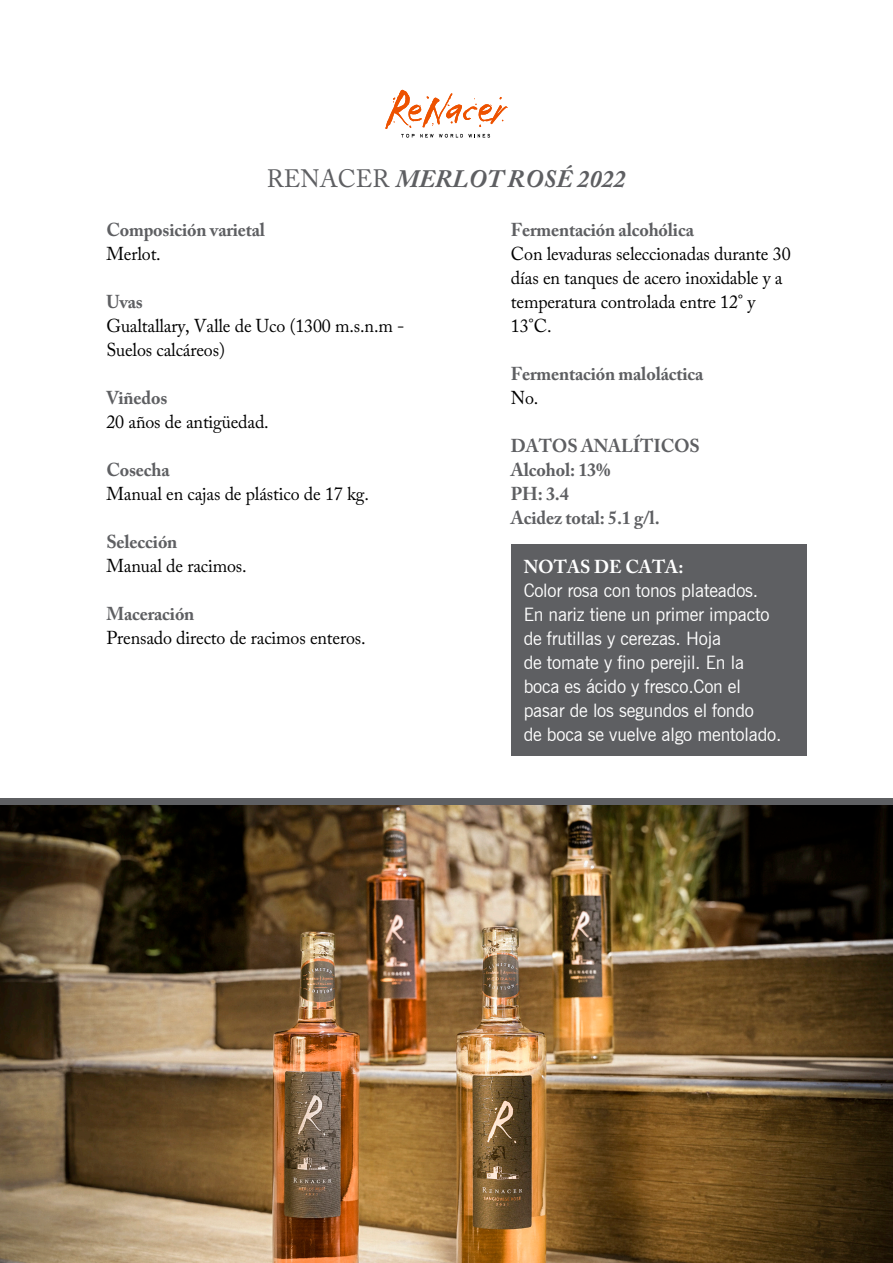
<style>
.page{position:relative;width:893px;height:1263px;background:#fff}
.page>*{position:absolute;margin:0;border:0;box-sizing:border-box;transform-origin:0 0}
.t1{font:italic 700 25.05px "Adobe Caslon Pro";color:#5e5f62}
.t2{font:18.6px/24px "Adobe Caslon Pro";letter-spacing:-.01em;color:#000}
.t3{font:18.6px/24px "News Gothic BT";letter-spacing:-.01em;color:#fff}
.t4{font:700 18.6px/24px "Adobe Caslon Pro";letter-spacing:-.01em;color:#5e5f62}
.t5{font:700 18.6px "Adobe Caslon Pro";color:#fff}
.s1{font-weight:400;font-style:normal}
</style>
<div class="page">
<img style="left:0;top:805px;width:893px;height:458px">
<div style="left:0;top:799px;width:893px;height:6px;background:#5e5f62"></div>
<svg style="left:385px;top:89px;width:123px;height:49px"></svg>
<div style="left:511px;top:544px;width:296px;height:212px;background:#5e5f62"></div>
<h1 class="t1" style="left:267px;top:163px;width:361px"><span class="s1">RENACER</span> MERLOT ROSÉ 2022</h1>
<p class="t4" style="left:106px;top:217px;width:160px">Composición varietal</p>
<p class="t2" style="left:106px;top:241px;width:56px">Merlot.</p>
<p class="t4" style="left:106px;top:289px;width:38px">Uvas</p>
<p class="t2" style="left:106px;top:313px;width:300px">Gualtallary, Valle de Uco (1300 m.s.n.m -<br>Suelos calcáreos)</p>
<p class="t4" style="left:106px;top:385px;width:62px">Viñedos</p>
<p class="t2" style="left:106px;top:409px;width:164px">20 años de antigüedad.</p>
<p class="t4" style="left:106px;top:457px;width:65px">Cosecha</p>
<p class="t2" style="left:106px;top:481px;width:264px">Manual en cajas de plástico de 17 kg.</p>
<p class="t4" style="left:106px;top:529px;width:73px">Selección</p>
<p class="t2" style="left:106px;top:553px;width:142px">Manual de racimos.</p>
<p class="t4" style="left:106px;top:601px;width:90px">Maceración</p>
<p class="t2" style="left:106px;top:625px;width:261px">Prensado directo de racimos enteros.</p>
<p class="t4" style="left:511px;top:217px;width:184px">Fermentación alcohólica</p>
<p class="t2" style="left:511px;top:241px;width:281px">Con levaduras seleccionadas durante 30 días en tanques de acero inoxidable y a temperatura controlada entre 12° y<br>13°C.</p>
<p class="t4" style="left:511px;top:361px;width:194px">Fermentación maloláctica</p>
<p class="t2" style="left:511px;top:385px;width:29px">No.</p>
<p class="t4" style="left:511px;top:433px;width:190px">DATOS ANALÍTICOS<br>Alcohol: 13%<br>PH: 3.4<br>Acidez total: 5.1 g/l.</p>
<p class="t5" style="left:524px;top:555px;width:161px">NOTAS DE CATA:</p>
<p class="t3" style="left:524px;top:578px;width:259px">Color rosa con tonos plateados.<br>En nariz tiene un primer impacto de frutillas y cerezas. Hoja<br>de tomate y fino perejil. En la boca es ácido y fresco.Con el pasar de los segundos el fondo<br>de boca se vuelve algo mentolado.</p>
</div>
